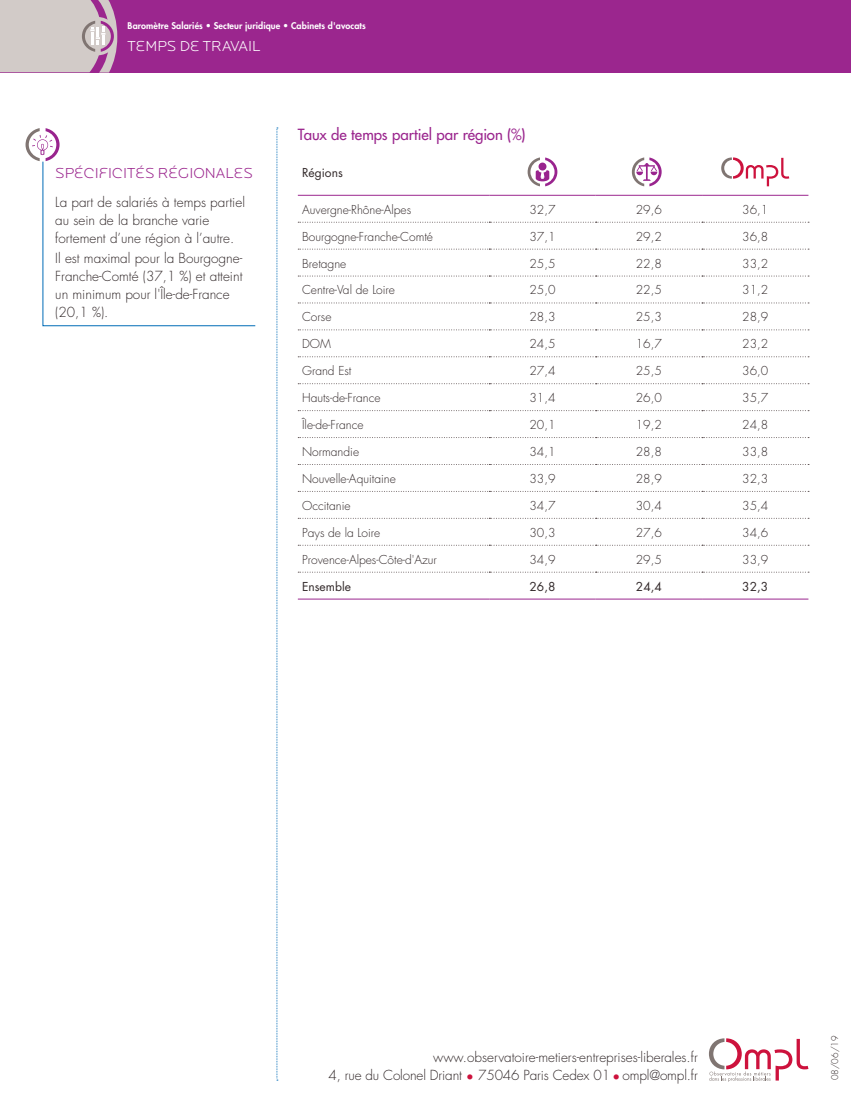
<style>
.page{position:relative;width:851px;height:1106px;background:#fff}
.page>*{position:absolute;margin:0;border:0;box-sizing:border-box;transform-origin:0 0}
.titre_tab_graph{font:500 15px "Futura Std";letter-spacing:-.005em;color:#9b268e}
.HORS_TEXTE_titre{font:300 15px "Locator Display";color:#9b268e}
.Grand_titre_verso{font:300 15px "Locator Display";color:#fff}
.HORS_TEXTE_texte{font:300 13.5px/18px "Futura Std";color:#32292a}
.texte_tableau{font:300 12px "Futura Std";color:#32292a}
.texte_tableau_entete{font:12px "Futura Std";color:#32292a}
.t1{font:800 9px "Futura Std";letter-spacing:.01em;color:#fff}
.t2{font:300 9px "Futura Std";color:#32292a}
.s1{color:#cd123d}
</style>
<div class="page">
<div style="left:0;top:0;width:850px;height:72px;background:#9b268e"></div>
<svg style="left:276px;top:128px;width:2px;height:952px;background:#c4dced"></svg>
<svg style="left:0;top:0;width:117px;height:73px;background:#cdbdc3"></svg>
<svg style="left:709px;top:1038px;width:99px;height:43px"></svg>
<svg style="left:298px;top:221px;width:510px;height:351px"></svg>
<svg style="left:298px;top:222px;width:510px;height:1px"></svg>
<svg style="left:298px;top:249px;width:510px;height:1px"></svg>
<svg style="left:298px;top:276px;width:510px;height:1px"></svg>
<svg style="left:298px;top:302px;width:510px;height:1px"></svg>
<svg style="left:298px;top:329px;width:510px;height:1px"></svg>
<svg style="left:298px;top:356px;width:510px;height:1px"></svg>
<svg style="left:298px;top:383px;width:510px;height:1px"></svg>
<svg style="left:298px;top:410px;width:510px;height:1px"></svg>
<svg style="left:298px;top:437px;width:510px;height:1px"></svg>
<svg style="left:298px;top:464px;width:510px;height:1px"></svg>
<svg style="left:298px;top:491px;width:510px;height:1px"></svg>
<svg style="left:298px;top:518px;width:510px;height:1px"></svg>
<svg style="left:298px;top:545px;width:510px;height:1px"></svg>
<svg style="left:298px;top:572px;width:510px;height:1px"></svg>
<hr style="left:298px;top:598px;width:191px;height:1px;background:#9b268e">
<hr style="left:489px;top:598px;width:106px;height:1px;background:#9b268e">
<hr style="left:595px;top:598px;width:107px;height:1px;background:#9b268e">
<hr style="left:702px;top:598px;width:106px;height:1px;background:#9b268e">
<hr style="left:298px;top:195px;width:191px;height:1px;background:#9b268e">
<hr style="left:489px;top:195px;width:106px;height:1px;background:#9b268e">
<hr style="left:595px;top:195px;width:107px;height:1px;background:#9b268e">
<hr style="left:702px;top:195px;width:106px;height:1px;background:#9b268e">
<svg style="left:527px;top:157px;width:30px;height:29px"></svg>
<svg style="left:631px;top:157px;width:30px;height:29px"></svg>
<svg style="left:721px;top:157px;width:68px;height:29px"></svg>
<svg style="left:26px;top:128px;width:230px;height:198px"></svg>
<p class="t1" style="left:128px;top:20px;width:240px">Baromètre Salariés • Secteur juridique • Cabinets d'avocats</p>
<p class="Grand_titre_verso" style="left:128px;top:37px;width:134px">TEMPS DE TRAVAIL</p>
<p class="HORS_TEXTE_titre" style="left:55px;top:164px;width:199px">SPÉCIFICITÉS RÉGIONALES</p>
<p class="HORS_TEXTE_texte" style="left:55px;top:193px;width:191px">La part de salariés à temps partiel au sein de la branche varie fortement d’une région à l’autre.</p>
<p class="HORS_TEXTE_texte" style="left:55px;top:249px;width:189px">Il est maximal pour la Bourgogne-<br>Franche-Comté (37,1 %) et atteint un minimum pour l'Île-de-France (20,1 %).</p>
<p class="titre_tab_graph" style="left:298px;top:125px;width:229px">Taux de temps partiel par région (%)</p>
<p class="texte_tableau_entete" style="left:302px;top:165px;width:42px">Régions</p>
<p class="texte_tableau" style="left:302px;top:202px;width:111px">Auvergne-Rhône-Alpes</p>
<p class="texte_tableau" style="left:529px;top:202px;width:28px">32,7</p>
<p class="texte_tableau" style="left:635px;top:202px;width:28px">29,6</p>
<p class="texte_tableau" style="left:742px;top:202px;width:28px">36,1</p>
<p class="texte_tableau" style="left:302px;top:229px;width:132px">Bourgogne-Franche-Comté</p>
<p class="texte_tableau" style="left:529px;top:229px;width:28px">37,1</p>
<p class="texte_tableau" style="left:635px;top:229px;width:28px">29,2</p>
<p class="texte_tableau" style="left:742px;top:229px;width:28px">36,8</p>
<p class="texte_tableau" style="left:302px;top:256px;width:46px">Bretagne</p>
<p class="texte_tableau" style="left:529px;top:256px;width:28px">25,5</p>
<p class="texte_tableau" style="left:635px;top:256px;width:28px">22,8</p>
<p class="texte_tableau" style="left:742px;top:256px;width:28px">33,2</p>
<p class="texte_tableau" style="left:302px;top:283px;width:94px">Centre-Val de Loire</p>
<p class="texte_tableau" style="left:529px;top:283px;width:28px">25,0</p>
<p class="texte_tableau" style="left:635px;top:283px;width:28px">22,5</p>
<p class="texte_tableau" style="left:742px;top:283px;width:28px">31,2</p>
<p class="texte_tableau" style="left:302px;top:310px;width:31px">Corse</p>
<p class="texte_tableau" style="left:529px;top:310px;width:28px">28,3</p>
<p class="texte_tableau" style="left:635px;top:310px;width:28px">25,3</p>
<p class="texte_tableau" style="left:742px;top:310px;width:28px">28,9</p>
<p class="texte_tableau" style="left:302px;top:337px;width:30px">DOM</p>
<p class="texte_tableau" style="left:529px;top:337px;width:28px">24,5</p>
<p class="texte_tableau" style="left:635px;top:337px;width:28px">16,7</p>
<p class="texte_tableau" style="left:742px;top:337px;width:28px">23,2</p>
<p class="texte_tableau" style="left:302px;top:363px;width:51px">Grand Est</p>
<p class="texte_tableau" style="left:529px;top:363px;width:28px">27,4</p>
<p class="texte_tableau" style="left:635px;top:363px;width:28px">25,5</p>
<p class="texte_tableau" style="left:742px;top:363px;width:28px">36,0</p>
<p class="texte_tableau" style="left:302px;top:390px;width:80px">Hauts-de-France</p>
<p class="texte_tableau" style="left:529px;top:390px;width:28px">31,4</p>
<p class="texte_tableau" style="left:635px;top:390px;width:28px">26,0</p>
<p class="texte_tableau" style="left:742px;top:390px;width:28px">35,7</p>
<p class="texte_tableau" style="left:302px;top:417px;width:63px">Île-de-France</p>
<p class="texte_tableau" style="left:529px;top:417px;width:28px">20,1</p>
<p class="texte_tableau" style="left:635px;top:417px;width:28px">19,2</p>
<p class="texte_tableau" style="left:742px;top:417px;width:28px">24,8</p>
<p class="texte_tableau" style="left:302px;top:444px;width:59px">Normandie</p>
<p class="texte_tableau" style="left:529px;top:444px;width:28px">34,1</p>
<p class="texte_tableau" style="left:635px;top:444px;width:28px">28,8</p>
<p class="texte_tableau" style="left:742px;top:444px;width:28px">33,8</p>
<p class="texte_tableau" style="left:302px;top:471px;width:95px">Nouvelle-Aquitaine</p>
<p class="texte_tableau" style="left:529px;top:471px;width:28px">33,9</p>
<p class="texte_tableau" style="left:635px;top:471px;width:28px">28,9</p>
<p class="texte_tableau" style="left:742px;top:471px;width:28px">32,3</p>
<p class="texte_tableau" style="left:302px;top:498px;width:50px">Occitanie</p>
<p class="texte_tableau" style="left:529px;top:498px;width:28px">34,7</p>
<p class="texte_tableau" style="left:635px;top:498px;width:28px">30,4</p>
<p class="texte_tableau" style="left:742px;top:498px;width:28px">35,4</p>
<p class="texte_tableau" style="left:302px;top:525px;width:80px">Pays de la Loire</p>
<p class="texte_tableau" style="left:529px;top:525px;width:28px">30,3</p>
<p class="texte_tableau" style="left:635px;top:525px;width:28px">27,6</p>
<p class="texte_tableau" style="left:742px;top:525px;width:28px">34,6</p>
<p class="texte_tableau" style="left:302px;top:552px;width:136px">Provence-Alpes-Côte-d'Azur</p>
<p class="texte_tableau" style="left:529px;top:552px;width:28px">34,9</p>
<p class="texte_tableau" style="left:635px;top:552px;width:28px">29,5</p>
<p class="texte_tableau" style="left:742px;top:552px;width:28px">33,9</p>
<p class="texte_tableau_entete" style="left:302px;top:578px;width:50px">Ensemble</p>
<p class="texte_tableau_entete" style="left:529px;top:578px;width:27px">26,8</p>
<p class="texte_tableau_entete" style="left:635px;top:578px;width:27px">24,4</p>
<p class="texte_tableau_entete" style="left:742px;top:578px;width:27px">32,3</p>
<p class="HORS_TEXTE_texte" style="left:433px;top:1048px;width:266px">www.observatoire-metiers-entreprises-liberales.fr</p>
<p class="HORS_TEXTE_texte" style="left:328px;top:1066px;width:371px">4, rue du Colonel Driant <span class="s1">•</span> 75046 Paris Cedex 01 <span class="s1">•</span> ompl@ompl.fr</p>
<p class="t2" style="left:829px;top:1080px;width:46px;rotate:-90deg">08/06/19</p>
</div>
